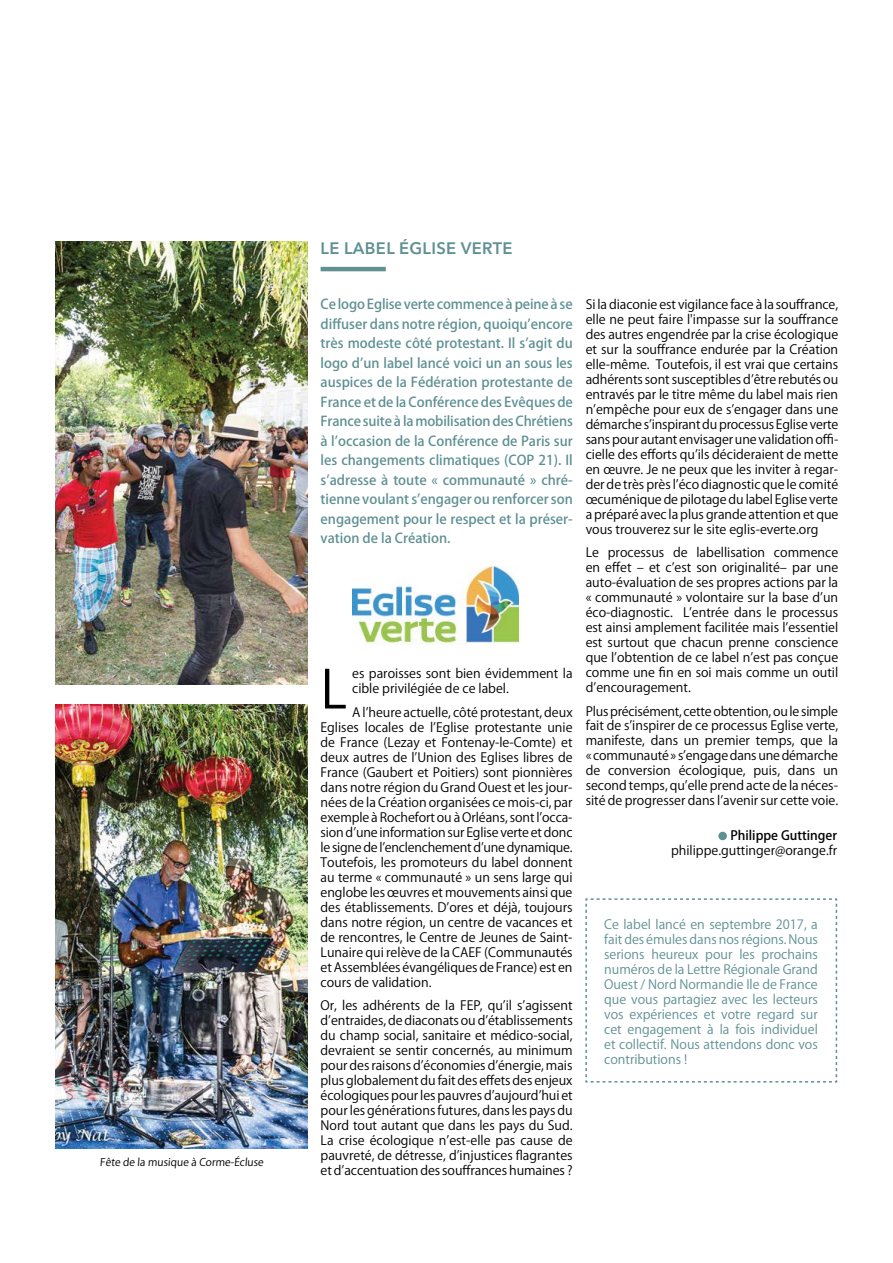
<style>
.page{position:relative;width:893px;height:1263px;background:#fff}
.page>*{position:absolute;margin:0;border:0;box-sizing:border-box;transform-origin:0 0}
.t1{font:52.05px "Koz Go Pro";color:#000}
.t2{font:600 16.5px "Avenir Next LT Pro";letter-spacing:.02em;color:#5f9094}
.t3{font:500 13.5px/19.5px "Koz Go Pro";color:#5f9094;text-align:justify}
.t4{font:12.75px/15px "Koz Go Pro";color:#000;text-align:justify}
.t5{font:12.75px/15px "Koz Go Pro";color:#5f9094;text-align:justify}
.t6{font:500 12.75px "Koz Go Pro";color:#000}
.t7{font:10.5px "Koz Go Pro";color:#000}
</style>
<div class="page">
<div style="left:718px;top:832px;width:9px;height:8px;background:#5f9094;border-radius:50%"></div>
<hr style="left:321px;top:267px;width:65px;height:4px;background:#5f9094">
<svg style="left:585px;top:898px;width:253px;height:185px"></svg>
<img style="left:352px;top:566px;width:166px;height:79px">
<img style="left:55px;top:242px;width:253px;height:443px">
<img style="left:55px;top:705px;width:253px;height:443px">
<p class="t7" style="left:100px;top:1155px;width:166px">Fête de la musique à Corme-Écluse</p>
<p class="t2" style="left:321px;top:238px;width:193px">LE LABEL ÉGLISE VERTE</p>
<p class="t3" style="left:321px;top:295px;width:254px">Ce logo Eglise verte commence à peine à se diffuser dans notre région, quoiqu’encore très modeste côté protestant. Il s’agit du logo d’un label lancé voici un an sous les auspices de la Fédération protestante de France et de la Conférence des Evêques de France suite à la mobilisation des Chrétiens à l’occasion de la Conférence de Paris sur les changements climatiques (COP 21). Il s’adresse à toute « communauté » chré&shy;tienne voulant s’engager ou renforcer son engagement pour le respect et la préser&shy;vation de la Création.</p>
<h1 class="t1" style="left:321px;top:656px;width:28px">L</h1>
<p class="t4" style="left:352px;top:667px;width:222px">es paroisses sont bien évidemment la cible privilégiée de ce label.</p>
<p class="t4" style="left:321px;top:705px;width:254px;text-indent:32px">A l’heure actuelle, côté protestant, deux Eglises locales de l’Eglise protestante unie de France (Lezay et Fontenay-le-Comte) et deux autres de l’Union des Eglises libres de France (Gaubert et Poitiers) sont pionnières dans notre région du Grand Ouest et les jour&shy;nées de la Création organisées ce mois-ci, par exemple à Rochefort ou à Orléans, sont l’occa&shy;sion d’une information sur Eglise verte et donc le signe de l’enclenchement d’une dynamique.<br>Toutefois, les promoteurs du label donnent au terme « communauté » un sens large qui englobe les œuvres et mouvements ainsi que des établissements. D’ores et déjà, toujours dans notre région, un centre de vacances et de rencontres, le Centre de Jeunes de Saint-Lunaire qui relève de la CAEF (Communautés et Assemblées évangéliques de France) est en cours de validation.</p>
<p class="t4" style="left:321px;top:998px;width:254px">Or, les adhérents de la FEP, qu’il s’agissent d’entraides, de diaconats ou d’établissements du champ social, sanitaire et médico-social, devraient se sentir concernés, au minimum pour des raisons d’économies d’énergie, mais plus globalement du fait des effets des enjeux écologiques pour les pauvres d’aujourd’hui et pour les générations futures, dans les pays du Nord tout autant que dans les pays du Sud.<br>La crise écologique n’est-elle pas cause de pauvreté, de détresse, d’injustices flagrantes et d’accentuation des souffrances humaines ?</p>
<p class="t4" style="left:586px;top:297px;width:254px">Si la diaconie est vigilance face à la souffrance, elle ne peut faire l'impasse sur la souffrance des autres engendrée par la crise écologique et sur la souffrance endurée par la Création elle-même. Toutefois, il est vrai que certains adhérents sont susceptibles d’être rebutés ou entravés par le titre même du label mais rien n’empêche pour eux de s’engager dans une démarche s’inspirant du processus Eglise verte sans pour autant envisager une validation offi&shy;cielle des efforts qu’ils décideraient de mette en œuvre. Je ne peux que les inviter à regar&shy;der de très près l’éco diagnostic que le comité œcuménique de pilotage du label Eglise verte a préparé avec la plus grande attention et que vous trouverez sur le site eglis-everte.org</p>
<p class="t4" style="left:586px;top:545px;width:254px">Le processus de labellisation commence en effet – et c’est son originalité– par une auto-évaluation de ses propres actions par la « communauté » volontaire sur la base d’un éco-diagnostic. L’entrée dans le processus est ainsi amplement facilitée mais l’essentiel est surtout que chacun prenne conscience que l’obtention de ce label n’est pas conçue comme une fin en soi mais comme un outil d’encouragement.</p>
<p class="t4" style="left:586px;top:704px;width:254px">Plus précisément, cette obtention, ou le simple fait de s’inspirer de ce processus Eglise verte, manifeste, dans un premier temps, que la « communauté » s’engage dans une démarche de conversion écologique, puis, dans un second temps, qu’elle prend acte de la néces&shy;sité de progresser dans l’avenir sur cette voie.</p>
<p class="t6" style="left:730px;top:827px;width:108px">Philippe Guttinger</p>
<p class="t4" style="left:671px;top:843px;width:168px">philippe.guttinger@orange.fr</p>
<p class="t5" style="left:604px;top:917px;width:215px">Ce label lancé en septembre 2017, a fait des émules dans nos régions. Nous serions heureux pour les prochains numéros de la Lettre Régionale Grand Ouest / Nord Normandie Ile de France que vous partagiez avec les lecteurs vos expériences et votre regard sur cet engagement à la fois individuel et collectif. Nous attendons donc vos contributions !</p>
</div>
